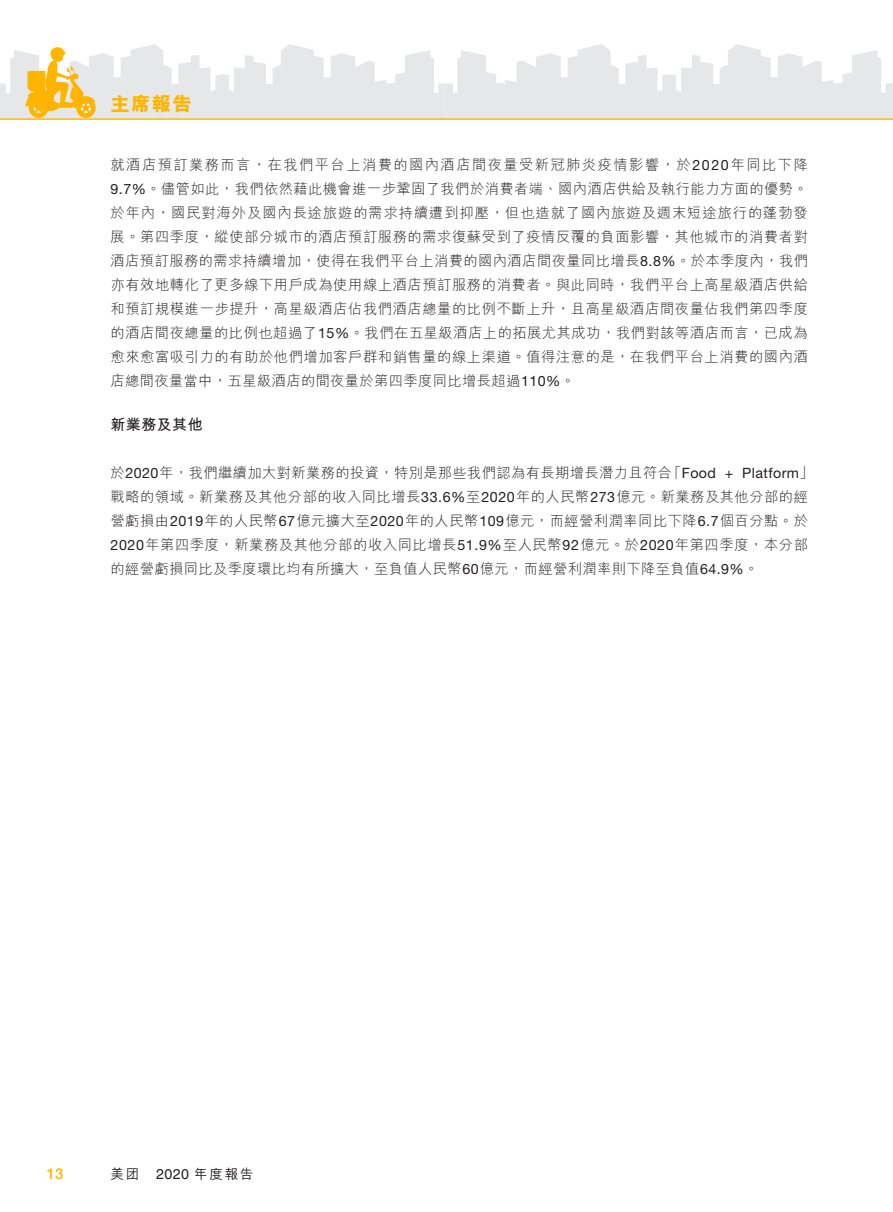
<style>
.page{position:relative;width:893px;height:1212px;background:#fff}
.page>*{position:absolute;margin:0;border:0;box-sizing:border-box;transform-origin:0 0}
.t1{font:800 19.5px "M Hei HK";color:#ffb500}
.t2{font:700 15px "M Hei HK";letter-spacing:.03em;color:#231f20}
.t3{font:500 15px "Helvetica Neue LT Std";color:#ffb500}
.t4{font:300 14.25px/24px "M Hei HK";letter-spacing:.035em;color:#231f20;text-align:justify}
.t5{font:14.25px "Helvetica Neue LT Std";letter-spacing:.03em;color:#231f20}
.t6{font:14.25px "Helvetica LT Std";color:#231f20}
.t7{font:500 13.5px "M Hei HKS";color:#231f20}
.s1{font-family:"Helvetica Neue LT Std";font-weight:400}
.s2{font-family:"M Hei HK";font-weight:300}
.s3{font-family:"M Hei HK";font-weight:500;font-size:13.5px}
</style>
<div class="page">
<svg style="left:0;top:44px;width:893px;height:74px"></svg>
<hr style="left:0;top:118px;width:893px;height:2px;background:#ffb500">
<h1 class="t1" style="left:111px;top:91px;width:83px">主席報告</h1>
<p class="t4" style="left:111px;top:153px;width:699px">就酒店預訂業務而言，在我們平台上消費的國內酒店間夜量受新冠肺炎疫情影響，於<span class="s1">2020</span>年同比下降<span class="s1">9.7%</span>。儘管如此，我們依然藉此機會進一步鞏固了我們於消費者端、國內酒店供給及執行能力方面的優勢。於年內，國民對海外及國內長途旅遊的需求持續遭到抑壓，但也造就了國內旅遊及週末短途旅行的蓬勃發展。第四季度，縱使部分城市的酒店預訂服務的需求復蘇受到了疫情反覆的負面影響，其他城市的消費者對酒店預訂服務的需求持續增加，使得在我們平台上消費的國內酒店間夜量同比增長<span class="s1">8.8%</span>。於本季度內，我們亦有效地轉化了更多線下用戶成為使用線上酒店預訂服務的消費者。與此同時，我們平台上高星級酒店供給和預訂規模進一步提升，高星級酒店佔我們酒店總量的比例不斷上升，且高星級酒店間夜量佔我們第四季度的酒店間夜總量的比例也超過了<span class="s1">15%</span>。我們在五星級酒店上的拓展尤其成功，我們對該等酒店而言，已成為愈來愈富吸引力的有助於他們增加客戶群和銷售量的線上渠道。值得注意的是，在我們平台上消費的國內酒店總間夜量當中，五星級酒店的間夜量於第四季度同比增長超過<span class="s1">110%</span>。</p>
<p class="t2" style="left:111px;top:414px;width:94px">新業務及其他</p>
<p class="t5" style="left:742px;top:465px;width:73px">Platform<span class="s2">「</span></p>
<p class="t4" style="left:111px;top:461px;width:699px;text-align:left">於<span class="s1">2020</span>年，我們繼續加大對新業務的投資，特別是那些我們認為有長期增長潛力且符合<br>戰略的領域。新業務及其他分部的收入同比增長<span class="s1">33.6%</span>至<span class="s1">2020</span>年的人民幣<span class="s1">273</span>億元。新業務及其他分部的經營虧損由<span class="s1">2019</span>年的人民幣<span class="s1">67</span>億元擴大至<span class="s1">2020</span>年的人民幣<span class="s1">109</span>億元，而經營利潤率同比下降<span class="s1">6.7</span>個百分點。於<span class="s1">2020</span>年第四季度，新業務及其他分部的收入同比增長<span class="s1">51.9%</span>至人民幣<span class="s1">92</span>億元。於<span class="s1">2020</span>年第四季度，本分部的經營虧損同比及季度環比均有所擴大，至負值人民幣<span class="s1">60</span>億元，而經營利潤率則下降至負值<span class="s1">64.9%</span>。</p>
<p class="t5" style="left:667px;top:465px;width:51px"><span class="s2">「</span>Food</p>
<p class="t5" style="left:725px;top:465px;width:10px">+</p>
<p class="t3" style="left:47px;top:1165px;width:18px">13</p>
<p class="t7" style="left:111px;top:1164px;width:30px">美團</p>
<p class="t6" style="left:156px;top:1165px;width:99px">2020 <span class="s3">年度報告</span></p>
</div>
